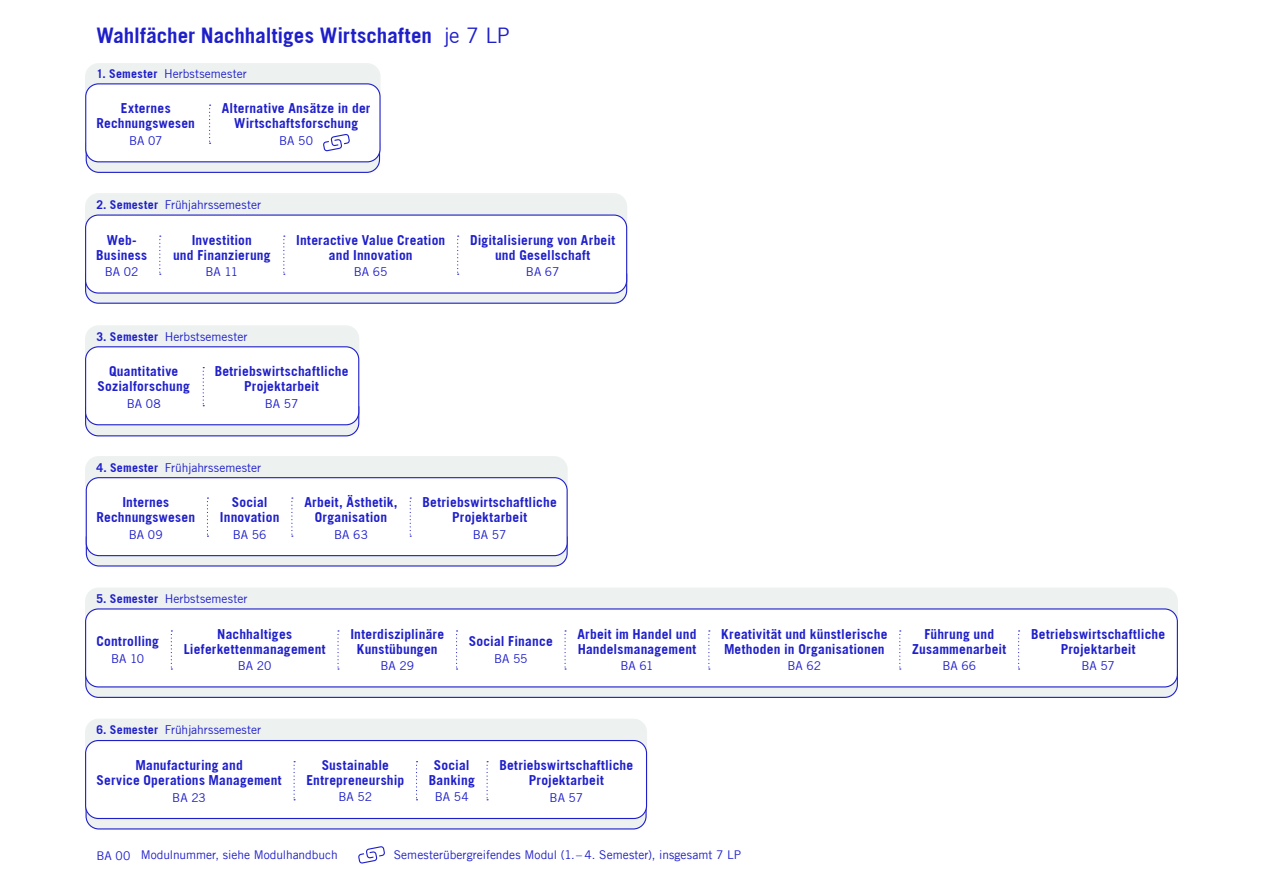
<style>
.page{position:relative;width:1263px;height:893px;background:#fff}
.page>*{position:absolute;margin:0;border:0;box-sizing:border-box;transform-origin:0 0}
.t1{font:700 21px "Trade Gothic";color:#1f1fca}
.t2{font:700 13.5px/15px "Trade Gothic";letter-spacing:.015em;color:#1f1fca;text-align:center}
.t3{font:12px "Trade Gothic";letter-spacing:.005em;color:#1f1fca}
.t4{font:12px "Trade Gothic LT";color:#1f1fca}
.s1{font-weight:400}
.s2{font-weight:700}
</style>
<div class="page">
<div style="left:85px;top:193px;width:542px;height:30px;background:#edf2f1"></div>
<div style="left:85px;top:325px;width:274px;height:30px;background:#edf2f1"></div>
<div style="left:85px;top:456px;width:483px;height:31px;background:#edf2f1"></div>
<div style="left:85px;top:588px;width:1093px;height:29px;background:#edf2f1"></div>
<div style="left:85px;top:719px;width:562px;height:30px;background:#edf2f1"></div>
<div style="left:86px;top:215px;width:541px;height:78px;background:#fff;border-radius:13px"></div>
<div style="left:85px;top:214px;width:542px;height:80px;border:1px solid #1f1fca;border-radius:13px"></div>
<div style="left:86px;top:478px;width:481px;height:78px;background:#fff;border-radius:13px"></div>
<div style="left:86px;top:477px;width:482px;height:79px;border:1px solid #1f1fca;border-radius:13px"></div>
<div style="left:86px;top:740px;width:560px;height:78px;background:#fff;border-radius:13px"></div>
<div style="left:85px;top:740px;width:562px;height:79px;border:1px solid #1f1fca;border-radius:13px"></div>
<div style="left:86px;top:347px;width:273px;height:78px;background:#fff;border-radius:13px"></div>
<div style="left:85px;top:346px;width:274px;height:79px;border:1px solid #1f1fca;border-radius:13px"></div>
<div style="left:85px;top:63px;width:296px;height:29px;background:#edf2f1"></div>
<div style="left:86px;top:84px;width:294px;height:78px;background:#fff;border-radius:13px"></div>
<div style="left:85px;top:83px;width:296px;height:79px;border:1px solid #1f1fca;border-radius:13px"></div>
<div style="left:86px;top:609px;width:1091px;height:78px;background:#fff;border-radius:13px"></div>
<div style="left:85px;top:608px;width:1093px;height:79px;border:1px solid #1f1fca;border-radius:13px"></div>
<svg style="left:85px;top:761px;width:562px;height:69px"></svg>
<svg style="left:85px;top:367px;width:275px;height:70px"></svg>
<svg style="left:85px;top:236px;width:543px;height:68px"></svg>
<svg style="left:85px;top:497px;width:483px;height:70px"></svg>
<svg style="left:85px;top:630px;width:1093px;height:68px"></svg>
<svg style="left:85px;top:105px;width:296px;height:68px"></svg>
<svg style="left:358px;top:846px;width:27px;height:18px"></svg>
<h1 class="t1" style="left:97px;top:22px;width:415px">Wahlfächer Nachhaltiges Wirtschaften <span class="s1">je 7 LP</span></h1>
<p class="t3" style="left:97px;top:67px;width:152px"><span class="s2">1. Semester</span> Herbstsemester</p>
<p class="t2" style="left:97px;top:101px;width:100px">Externes<br>Rechnungswesen</p>
<p class="t3" style="left:129px;top:133px;width:35px">BA 07</p>
<p class="t2" style="left:222px;top:101px;width:150px">Alternative Ansätze in der<br>Wirtschaftsforschung</p>
<p class="t3" style="left:279px;top:133px;width:35px">BA 50</p>
<p class="t3" style="left:97px;top:198px;width:166px"><span class="s2">2. Semester</span> Frühjahrssemester</p>
<p class="t2" style="left:96px;top:232px;width:53px">Web-<br>Business</p>
<p class="t3" style="left:105px;top:265px;width:35px">BA 02</p>
<p class="t2" style="left:173px;top:232px;width:99px">Investition<br>und Finanzierung</p>
<p class="t3" style="left:205px;top:265px;width:34px">BA 11</p>
<p class="t3" style="left:97px;top:330px;width:152px"><span class="s2">3. Semester</span> Herbstsemester</p>
<p class="t2" style="left:296px;top:232px;width:151px">Interactive Value Creation and Innovation</p>
<p class="t3" style="left:354px;top:265px;width:35px">BA 65</p>
<p class="t2" style="left:98px;top:364px;width:94px">Quantitative<br>Sozialforschung</p>
<p class="t3" style="left:127px;top:396px;width:35px">BA 08</p>
<p class="t2" style="left:215px;top:364px;width:135px">Betriebswirtschaftliche<br>Projektarbeit</p>
<p class="t3" style="left:265px;top:396px;width:35px">BA 57</p>
<p class="t3" style="left:97px;top:461px;width:166px"><span class="s2">4. Semester</span> Frühjahrssemester</p>
<p class="t2" style="left:470px;top:232px;width:147px">Digitalisierung von Arbeit und Gesellschaft</p>
<p class="t3" style="left:526px;top:265px;width:35px">BA 67</p>
<p class="t2" style="left:97px;top:495px;width:100px">Internes<br>Rechnungswesen</p>
<p class="t3" style="left:129px;top:527px;width:35px">BA 09</p>
<p class="t2" style="left:220px;top:495px;width:61px">Social<br>Innovation</p>
<p class="t3" style="left:233px;top:527px;width:35px">BA 56</p>
<p class="t2" style="left:304px;top:495px;width:95px">Arbeit, Ästhetik,<br>Organisation</p>
<p class="t3" style="left:334px;top:527px;width:35px">BA 63</p>
<p class="t2" style="left:423px;top:495px;width:136px">Betriebswirtschaftliche<br>Projektarbeit</p>
<p class="t3" style="left:473px;top:527px;width:35px">BA 57</p>
<p class="t3" style="left:97px;top:592px;width:152px"><span class="s2">5. Semester</span> Herbstsemester</p>
<p class="t2" style="left:97px;top:634px;width:64px">Controlling</p>
<p class="t3" style="left:111px;top:651px;width:35px">BA 10</p>
<p class="t2" style="left:184px;top:626px;width:143px">Nachhaltiges<br>Lieferkettenmanagement</p>
<p class="t3" style="left:238px;top:659px;width:35px">BA 20</p>
<p class="t3" style="left:97px;top:723px;width:166px"><span class="s2">6. Semester</span> Frühjahrssemester</p>
<p class="t2" style="left:350px;top:626px;width:95px">Interdisziplinäre<br>Kunstübungen</p>
<p class="t3" style="left:380px;top:659px;width:35px">BA 29</p>
<p class="t2" style="left:469px;top:634px;width:85px">Social Finance</p>
<p class="t3" style="left:494px;top:651px;width:35px">BA 55</p>
<p class="t2" style="left:577px;top:626px;width:121px;text-align:left">Arbeit im Handel und<br>Handelsmanagement</p>
<p class="t3" style="left:620px;top:659px;width:35px">BA 61</p>
<p class="t2" style="left:97px;top:758px;width:187px">Manufacturing and<br>Service Operations Management</p>
<p class="t3" style="left:172px;top:790px;width:35px">BA 23</p>
<p class="t2" style="left:306px;top:757px;width:99px">Sustainable<br>Entrepreneurship</p>
<p class="t3" style="left:339px;top:789px;width:35px">BA 52</p>
<p class="t2" style="left:429px;top:757px;width:47px">Social<br>Banking</p>
<p class="t3" style="left:435px;top:789px;width:35px">BA 54</p>
<p class="t2" style="left:499px;top:758px;width:135px">Betriebswirtschaftliche<br>Projektarbeit</p>
<p class="t3" style="left:550px;top:790px;width:35px">BA 57</p>
<p class="t2" style="left:721px;top:626px;width:168px;text-align:left">Kreativität und künstlerische<br>Methoden in Organisationen</p>
<p class="t3" style="left:787px;top:659px;width:35px">BA 62</p>
<p class="t4" style="left:97px;top:848px;width:243px">BA 00 Modulnummer, siehe Modulhandbuch</p>
<p class="t4" style="left:394px;top:848px;width:349px">Semesterübergreifendes Modul (1.– 4. Semester), insgesamt 7 LP</p>
<p class="t2" style="left:912px;top:626px;width:96px">Führung und<br>Zusammenarbeit</p>
<p class="t3" style="left:942px;top:659px;width:35px">BA 66</p>
<p class="t2" style="left:1031px;top:626px;width:136px">Betriebswirtschaftliche<br>Projektarbeit</p>
<p class="t3" style="left:1081px;top:659px;width:35px">BA 57</p>
</div>
